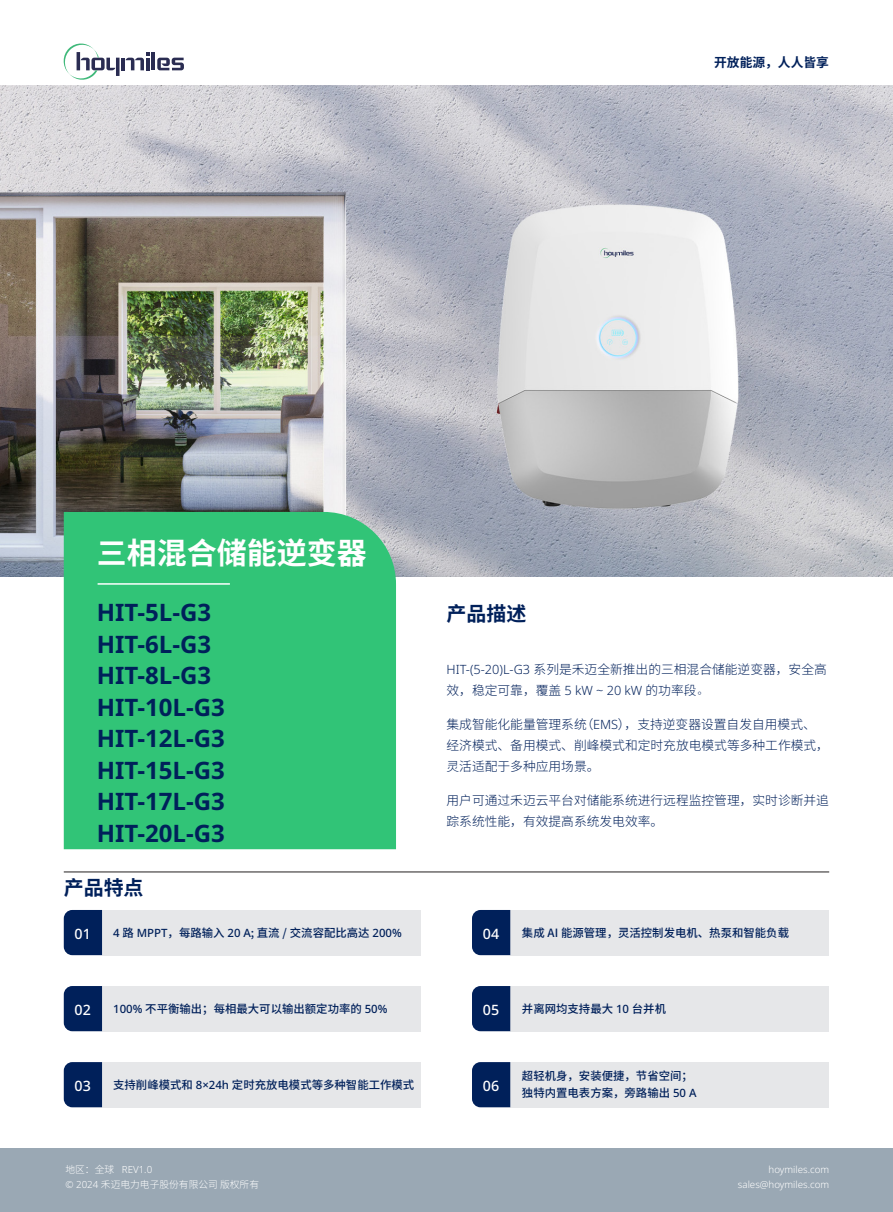
<style>
.page{position:relative;width:893px;height:1212px;background:#fff}
.page>*{position:absolute;margin:0;border:0;box-sizing:border-box;transform-origin:0 0}
.t1{font:700 30px "Source Han Sans CN";color:#fff}
.t2{font:700 24px "Noto Sans";color:#00205a}
.t3{font:700 19.95px "Source Han Sans CN";color:#00205a}
.t4{font:500 14.25px "Noto Sans";color:#fff}
.t5{font:300 12.75px/21px "Source Han Sans CN";color:#00205a}
.t6{font:700 12.75px "Source Han Sans CN";color:#00205a}
.t7{font:500 11.4px "Source Han Sans CN";color:#00205a}
.t8{font:300 9.75px "Noto Sans";color:#fff}
.t9{font:300 9.75px "Source Han Sans CN";color:#fff}
.s1{font-family:"Noto Sans"}
.s2{font-family:"Adobe Song Std"}
.s3{font-family:"Source Han Sans CN"}
</style>
<div class="page">
<img style="left:0;top:85px;width:893px;height:492px">
<div style="left:64px;top:512px;width:332px;height:337px;background:#31c477"></div>
<div style="left:0;top:1148px;width:893px;height:64px;background:#9aa8b4"></div>
<hr style="left:64px;top:872px;width:765px;height:1px;background:#231f20">
<hr style="left:98px;top:583px;width:132px;height:2px;background:#fff">
<hr style="left:152px;top:52px;width:3px;height:18px;background:#2a2c52">
<svg style="left:157px;top:58px;width:27px;height:12px"></svg>
<svg style="left:63px;top:43px;width:87px;height:37px"></svg>
<div style="left:102px;top:986px;width:319px;height:45px;background:#e6e7e9"></div>
<div style="left:102px;top:910px;width:319px;height:45px;background:#e6e7e9"></div>
<div style="left:102px;top:1062px;width:319px;height:45px;background:#e6e7e9"></div>
<div style="left:510px;top:986px;width:319px;height:45px;background:#e6e7e9"></div>
<div style="left:510px;top:910px;width:319px;height:45px;background:#e6e7e9"></div>
<div style="left:510px;top:1062px;width:319px;height:45px;background:#e6e7e9"></div>
<div style="left:64px;top:986px;width:38px;height:45px;background:#00205a"></div>
<div style="left:64px;top:910px;width:38px;height:45px;background:#00205a"></div>
<div style="left:64px;top:1062px;width:38px;height:45px;background:#00205a"></div>
<div style="left:472px;top:986px;width:38px;height:45px;background:#00205a"></div>
<div style="left:472px;top:910px;width:38px;height:45px;background:#00205a"></div>
<div style="left:472px;top:1062px;width:38px;height:45px;background:#00205a"></div>
<p class="t6" style="left:714px;top:55px;width:116px">开放能源，人人皆享</p>
<p class="t1" style="left:97px;top:536px;width:272px">三相混合储能逆变器</p>
<p class="t2" style="left:97px;top:595px;width:116px">HIT-5L-G3</p>
<p class="t2" style="left:97px;top:627px;width:116px">HIT-6L-G3</p>
<p class="t2" style="left:97px;top:658px;width:116px">HIT-8L-G3</p>
<p class="t2" style="left:97px;top:690px;width:130px">HIT-10L-G3</p>
<p class="t2" style="left:97px;top:721px;width:130px">HIT-12L-G3</p>
<p class="t2" style="left:97px;top:753px;width:130px">HIT-15L-G3</p>
<p class="t2" style="left:97px;top:784px;width:130px">HIT-17L-G3</p>
<p class="t2" style="left:97px;top:816px;width:130px">HIT-20L-G3</p>
<p class="t3" style="left:446px;top:602px;width:81px">产品描述</p>
<p class="t5" style="left:446px;top:659px;width:382px"><span class="s1">HIT-(5-20)L-G3</span> 系列是禾迈全新推出的三相混合储能逆变器，安全高效，稳定可靠，覆盖 <span class="s1">5 kW ~ 20 kW</span> 的功率段<span class="s2">。</span></p>
<p class="t5" style="left:446px;top:714px;width:384px">集成智能化能量管理系统（<span class="s1">EMS</span>），支持逆变器设置自发自用模式、经济模式、备用模式、削峰模式和定时充放电模式等多种工作模式，灵活适配于多种应用场景。</p>
<p class="t5" style="left:446px;top:790px;width:384px">用户可通过禾迈云平台对储能系统进行远程监控管理，实时诊断并追踪系统性能，有效提高系统发电效率。</p>
<p class="t3" style="left:64px;top:876px;width:81px">产品特点</p>
<p class="t4" style="left:75px;top:924px;width:18px">01</p>
<p class="t7" style="left:113px;top:926px;width:290px"><span class="s1">4</span> 路 <span class="s1">MPPT</span>，每路输入 <span class="s1">20 A</span>; 直流 / 交流容配比高达 <span class="s1">200%</span></p>
<p class="t4" style="left:483px;top:924px;width:18px">04</p>
<p class="t7" style="left:522px;top:926px;width:269px">集成 AI 能源管理，灵活控制发电机、热泵和智能负载</p>
<p class="t4" style="left:75px;top:1000px;width:18px">02</p>
<p class="t7" style="left:113px;top:1002px;width:276px"><span class="s1">100%</span> 不平衡输出；每相最大可以输出额定功率的 <span class="s1">50%</span></p>
<p class="t4" style="left:483px;top:1000px;width:18px">05</p>
<p class="t7" style="left:522px;top:1002px;width:146px">并离网均支持最大 <span class="s1">10</span> 台并机</p>
<p class="t4" style="left:75px;top:1076px;width:18px">03</p>
<p class="t7" style="left:113px;top:1078px;width:303px">支持削峰模式和 <span class="s1">8×24h</span> 定时充放电模式等多种智能工作模式</p>
<p class="t4" style="left:483px;top:1076px;width:18px">06</p>
<p class="t7" style="left:522px;top:1070px;width:172px">超轻机身，安装便捷，节省空间；</p>
<p class="t7" style="left:522px;top:1087px;width:176px">独特内置电表方案，旁路输出 <span class="s1">50 A</span></p>
<p class="t8" style="left:65px;top:1162px;width:88px"><span class="s3">地区：全球</span> REV1.0</p>
<p class="t9" style="left:65px;top:1179px;width:195px"><span class="s1">© 2024</span> 禾迈电力电子股份有限公司 版权所有</p>
<p class="t8" style="left:769px;top:1162px;width:62px">hoymiles.com</p>
<p class="t8" style="left:738px;top:1177px;width:93px">sales@hoymiles.com</p>
</div>
